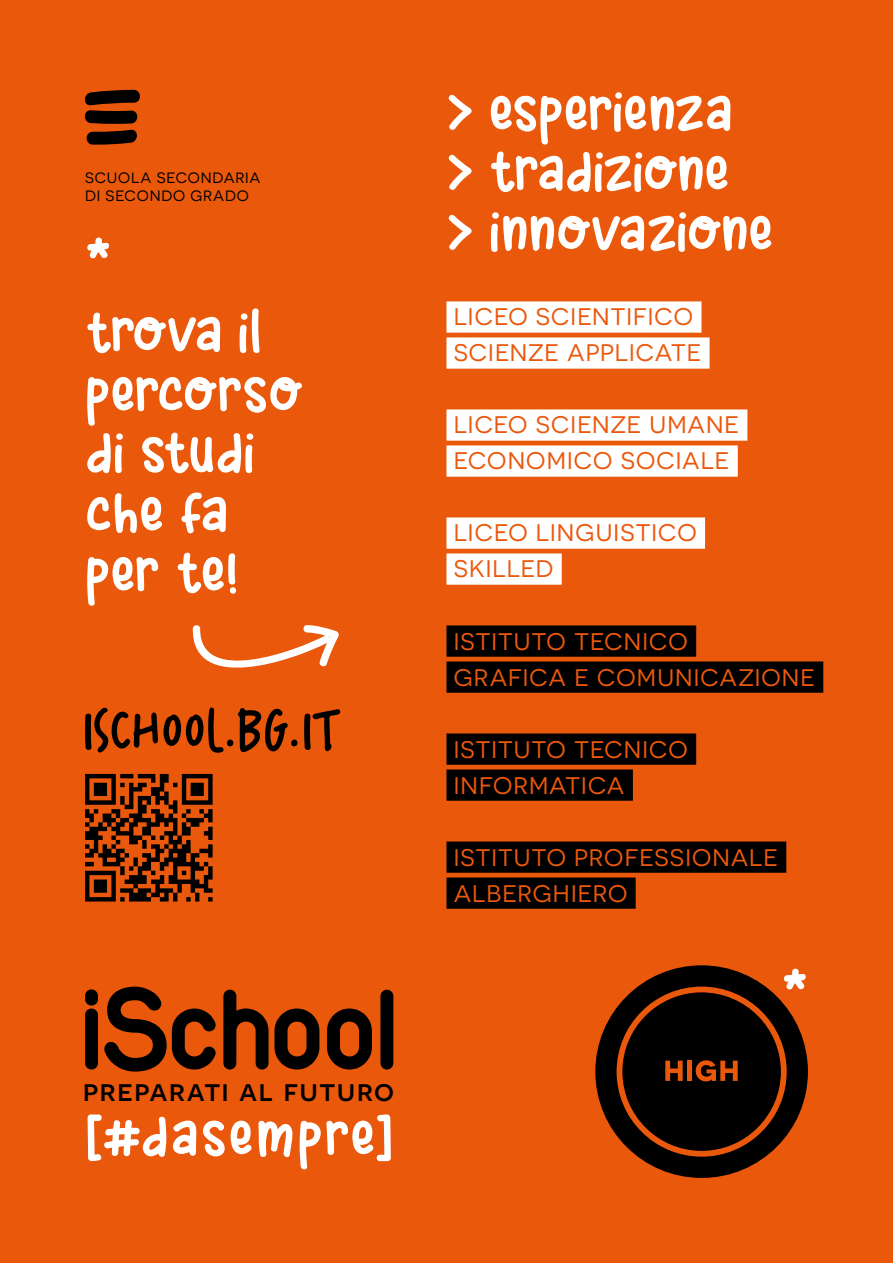
<style>
.page{position:relative;width:893px;height:1263px;background:#ea580c}
.page>*{position:absolute;margin:0;border:0;box-sizing:border-box;transform-origin:0 0}
.t1{font:120px "Spicy Tuna";color:#000}
.t2{font:60px/60px "Spicy Tuna";letter-spacing:-.015em;color:#fff}
.t3{font:60px "Spicy Tuna";letter-spacing:.04em;color:#fff}
.t4{font:500 30px "Novecentosanswide";letter-spacing:.035em;color:#000}
.t5{font:24px/36px "Novecentosanswide";letter-spacing:.035em;color:#ea580c}
.t6{font:15px/18px "Novecentosanswide";letter-spacing:.06em;color:#000}
</style>
<div class="page">
<svg style="left:85px;top:989px;width:13px;height:80px"></svg>
<svg style="left:104px;top:986px;width:112px;height:85px"></svg>
<svg style="left:223px;top:990px;width:96px;height:79px"></svg>
<svg style="left:327px;top:1008px;width:45px;height:61px"></svg>
<svg style="left:380px;top:990px;width:13px;height:79px"></svg>
<div style="left:595px;top:965px;width:213px;height:213px;background:#000;border-radius:106px"></div>
<svg style="left:617px;top:986px;width:170px;height:171px"></svg>
<div style="left:446px;top:301px;width:255px;height:32px;background:#fff"></div>
<div style="left:446px;top:337px;width:264px;height:32px;background:#fff"></div>
<div style="left:446px;top:409px;width:301px;height:32px;background:#fff"></div>
<div style="left:446px;top:445px;width:292px;height:32px;background:#fff"></div>
<div style="left:446px;top:517px;width:259px;height:32px;background:#fff"></div>
<div style="left:446px;top:553px;width:116px;height:32px;background:#fff"></div>
<div style="left:446px;top:625px;width:250px;height:32px;background:#000"></div>
<div style="left:446px;top:661px;width:377px;height:32px;background:#000"></div>
<div style="left:446px;top:733px;width:250px;height:32px;background:#000"></div>
<div style="left:446px;top:769px;width:187px;height:32px;background:#000"></div>
<div style="left:446px;top:841px;width:340px;height:32px;background:#000"></div>
<div style="left:446px;top:877px;width:190px;height:32px;background:#000"></div>
<svg style="left:85px;top:707px;width:256px;height:46px"></svg>
<svg style="left:85px;top:774px;width:128px;height:127px"></svg>
<svg style="left:192px;top:625px;width:147px;height:43px"></svg>
<h1 class="t1" style="left:81px;top:13px;width:65px">_</h1>
<h1 class="t1" style="left:81px;top:73px;width:62px">=</h1>
<p class="t6" style="left:85px;top:169px;width:177px">SCUOLA SECONDARIA<br>DI SECONDO GRADO</p>
<h2 class="t2" style="left:85px;top:232px;width:28px">*</h2>
<h2 class="t2" style="left:85px;top:306px;width:221px">trova il percorso di studi che fa per te!</h2>
<p class="t4" style="left:83px;top:1072px;width:313px">preparati al futuro</p>
<h2 class="t3" style="left:85px;top:1110px;width:309px">[#dasempre]</h2>
<h2 class="t2" style="left:446px;top:85px;width:329px">&gt; esperienza &gt; tradizione<br>&gt; innovazione</h2>
<p class="t5" style="left:454px;top:299px;width:249px">LICEO SCIENTIFICO<br>SCIENZE APPLICATE</p>
<p class="t5" style="left:454px;top:407px;width:287px">LICEO SCIENZE UMANE<br>ECONOMICO SOCIALE</p>
<p class="t5" style="left:454px;top:515px;width:244px">LICEO LINGUISTICO<br>SKILLED</p>
<p class="t5" style="left:454px;top:623px;width:363px">ISTITUTO TECNICO<br>GRAFICA E COMUNICAZIONE</p>
<p class="t5" style="left:454px;top:731px;width:236px">ISTITUTO TECNICO<br>INFORMATICA</p>
<p class="t5" style="left:454px;top:839px;width:326px">ISTITUTO PROFESSIONALE<br>ALBERGHIERO</p>
<h2 class="t2" style="left:782px;top:964px;width:28px">*</h2>
</div>
